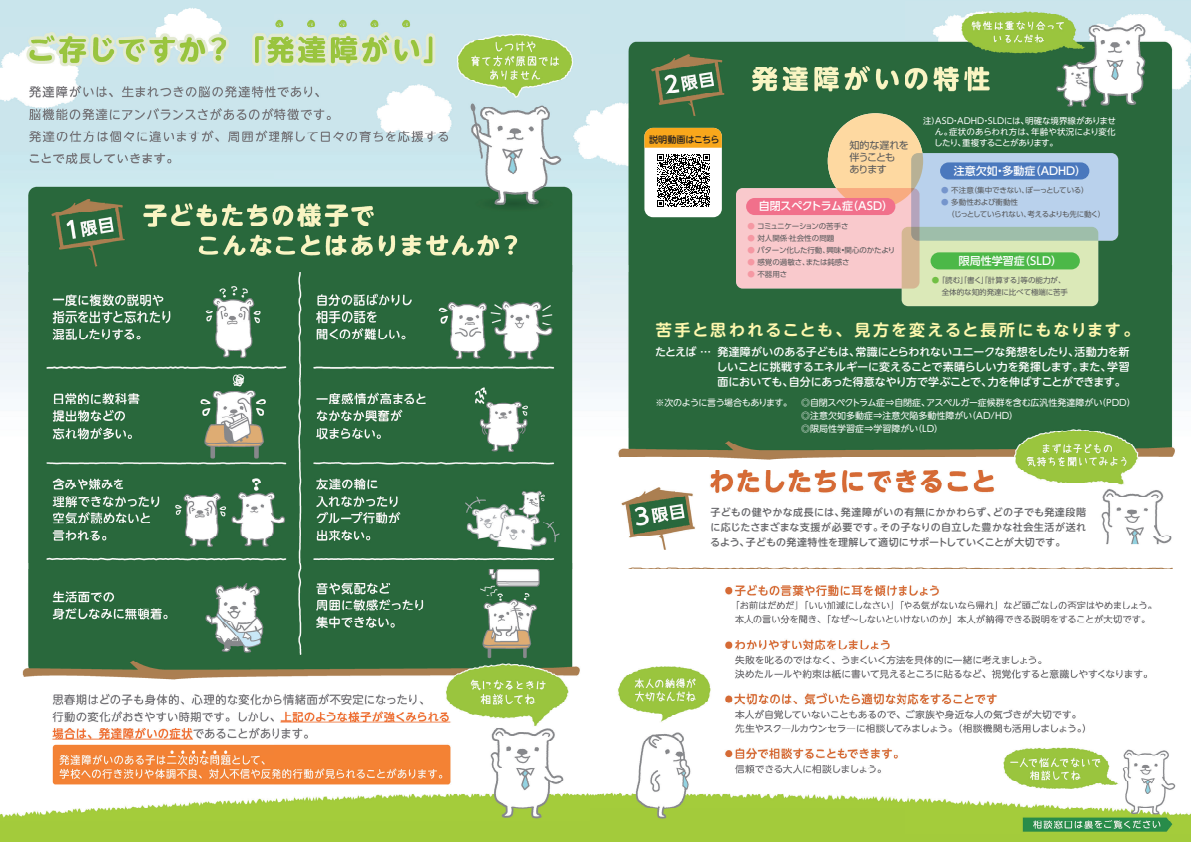
<style>
.page{position:relative;width:1191px;height:842px;background:#fff}
.page>*{position:absolute;margin:0;border:0;box-sizing:border-box;transform-origin:0 0}
.t1{font:700 16px "UD Shin M Go Pro De";letter-spacing:.115em;color:#fff8ae}
.t2{font:500 11px/15px "UD Shin M Go Pro";letter-spacing:-.025em;color:#fff;text-align:justify}
.t3{font:500 11px "UD Shin Go Pro";color:#fff}
.t4{font:500 11px "UD Shin Go Pro";letter-spacing:-.02em;color:#fff}
.t5{font:500 10px/15px "UD Shin M Go Pro";letter-spacing:.015em;color:#636366;text-align:justify}
.t6{font:10px/12px "Shin Go Pro";letter-spacing:-.065em;color:#57585a}
.t7{font:500 9.1px "UD Shin M Go Pro";letter-spacing:-.02em;color:#231f20}
.t8{font:9px/13px "UD Shin M Go Pro";color:#fff}
.t9{font:9px "UD Shin M Go Pro";letter-spacing:-.055em;color:#fff}
.t10{font:8.5px/11px "UD Shin M Go Pro";letter-spacing:-.02em;color:#fff;text-align:justify}
.t11{font:7.5px/12px "UD Shin Go Pro";letter-spacing:-.015em;color:#57585a}
.t12{font:7.5px/12px "UD Shin Go Pro";letter-spacing:-.035em;color:#57585a}
.s1{color:#f598a3}
.s2{color:#7595cc}
.s3{color:#71bf44}
</style>
<div class="page">
<img style="left:0;top:0;width:1191px;height:842px">
<div style="left:629px;top:103px;width:541px;height:325px;background:#29683c"></div>
<div style="left:706px;top:505px;width:386px;height:51px;background:#fff"></div>
<div style="left:827px;top:113px;width:96px;height:96px;background:#fed9a1;border-radius:50%"></div>
<div style="left:736px;top:188px;width:183px;height:104px;background:#29683c;border-radius:7px"></div>
<div style="left:736px;top:188px;width:183px;height:101px;background:#f9c9cc;border-radius:7px"></div>
<div style="left:746px;top:198px;width:149px;height:17px;background:#f1708b;border-radius:9px"></div>
<div style="left:911px;top:153px;width:207px;height:88px;background:#b9d1ec;border-radius:7px"></div>
<div style="left:940px;top:162px;width:149px;height:17px;background:#4a78bd;border-radius:9px"></div>
<svg style="left:901px;top:227px;width:197px;height:79px;background:#cddcb1"></svg>
<div style="left:930px;top:252px;width:149px;height:17px;background:#4cb848;border-radius:9px"></div>
<div style="left:644px;top:128px;width:78px;height:89px;background:#fff;border-radius:9px"></div>
<svg style="left:644px;top:128px;width:78px;height:20px;background:#f4a720"></svg>
<img style="left:657px;top:154px;width:53px;height:53px">
<p class="t7" style="left:649px;top:132px;width:72px">説明動画はこちら</p>
<p class="t6" style="left:849px;top:138px;width:61px">知的な遅れを伴うことも<br>あります</p>
<p class="t4" style="left:759px;top:197px;width:136px">自閉スペクトラム症（ASD）</p>
<p class="t12" style="left:747px;top:219px;width:103px"><span class="s1">●</span> コミュニケーションの苦手さ</p>
<p class="t11" style="left:747px;top:231px;width:88px"><span class="s1">●</span> 対人関係·社会性の問題</p>
<p class="t11" style="left:747px;top:243px;width:150px"><span class="s1">●</span> パターン化した行動、興味•関心のかたより</p>
<p class="t11" style="left:747px;top:255px;width:104px"><span class="s1">●</span> 感覚の過敏さ、または鈍感さ</p>
<p class="t11" style="left:747px;top:267px;width:41px"><span class="s1">●</span> 不器用さ</p>
<p class="t10" style="left:934px;top:114px;width:183px;text-indent:-11px">注）ASD・ADHD・SLDには、明確な境界線がありません。症状のあらわれ方は、年齢や状況により変化したり、重複することがあります。</p>
<p class="t3" style="left:953px;top:162px;width:134px">注意欠如・多動症（ADHD）</p>
<p class="t11" style="left:941px;top:184px;width:149px"><span class="s2">●</span> 不注意（集中できない、ぼーっとしている）</p>
<p class="t12" style="left:941px;top:196px;width:165px"><span class="s2">●</span> 多動性および衝動性<br>　 （じっとしていられない、考えるよりも先に動く）</p>
<p class="t3" style="left:959px;top:252px;width:105px">限局性学習症（SLD）</p>
<p class="t11" style="left:931px;top:274px;width:138px"><span class="s3">●</span> 「読む」「書く」「計算する」等の能力が、　 全体的な知的発達に比べて極端に苦手</p>
<h1 class="t1" style="left:656px;top:317px;width:485px">苦手と思われることも、見方を変えると長所にもなります。</h1>
<p class="t2" style="left:716px;top:344px;width:415px;text-indent:-61px">たとえば … 発達障がいのある子どもは、常識にとらわれないユニークな発想をしたり、活動力を新しいことに挑戦するエネルギーに変えることで素晴らしい力を発揮します。また、学習面においても、自分にあった得意なやり方で学ぶことで、力を伸ばすことができます。</p>
<p class="t9" style="left:655px;top:395px;width:138px">※次のように言う場合もあります。</p>
<p class="t8" style="left:801px;top:395px;width:336px">◎自閉スペクトラム症⇒自閉症、アスペルガー症候群を含む広汎性発達障がい（PDD）◎注意欠如多動症⇒注意欠陥多動性障がい（AD/HD）<br>◎限局性学習症⇒学習障がい（LD）</p>
<p class="t5" style="left:710px;top:504px;width:377px">子どもの健やかな成長には、発達障がいの有無にかかわらず、どの子でも発達段階に応じたさまざまな支援が必要です。その子なりの自立した豊かな社会生活が送れるよう、子どもの発達特性を理解して適切にサポートしていくことが大切です。</p>
</div>
